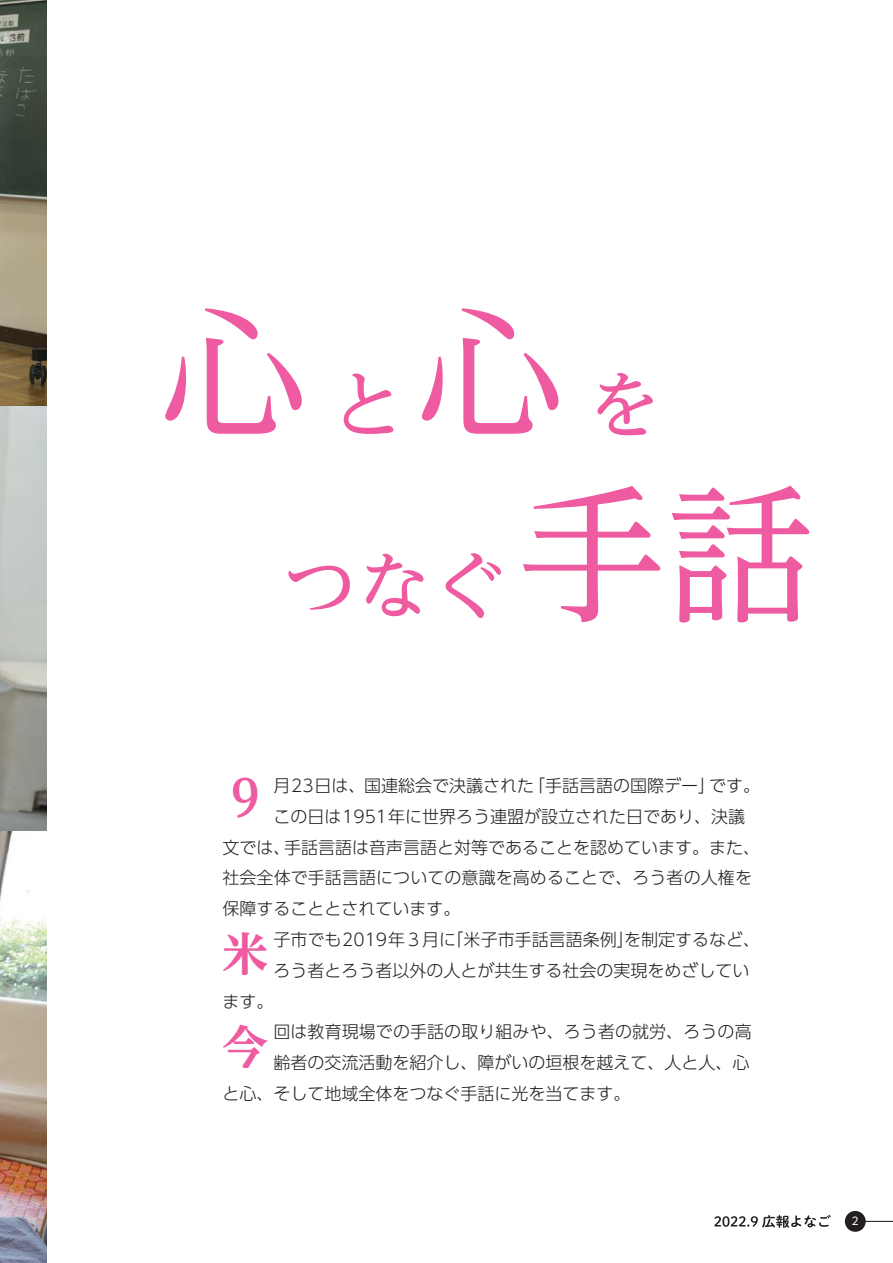
<style>
.page{position:relative;width:893px;height:1263px;background:#fff}
.page>*{position:absolute;margin:0;border:0;box-sizing:border-box;transform-origin:0 0}
.t1{font:148.8px "UD Reimin Pro Regular 90 msp RKSJ H";color:#ef5ba1}
.t2{font:74.4px "UD Reimin Pro Medium 90 msp RKSJ H";color:#ef5ba1}
.t3{font:50.25px "UD Reimin Pro Ex Bold 90 msp RKSJ H";color:#ef5ba1;scale:.91 1}
.t4{font:45.75px/93.4px "UD Reimin Pro Ex Bold 90 msp RKSJ H";color:#ef5ba1}
.t5{font:16.95px "UD Shin Go Pro Light 90 msp RKSJ H";color:#231f20}
.t6{font:10.65px "UD Shin Go Pro Regular 90 msp RKSJ H";color:#fff}
.s1{font-family:"UD Reimin Pro Medium 90 msp RKSJ H";font-size:74.4px}
.s2{font-family:"UD Reimin Pro Regular 90 msp RKSJ H";font-size:148.8px}
</style>
<div class="page">
<img style="left:0;top:0;width:47px;height:1263px">
<svg style="left:714px;top:1215px;width:117px;height:13px"></svg>
<hr style="left:861px;top:1221px;width:32px;height:1px;background:#231f20">
<div style="left:845px;top:1211px;width:21px;height:21px;background:#231f20;border-radius:50%"></div>
<h1 class="t1" style="left:159px;top:318px;width:504px">心<span class="s1">と</span>心<span class="s1">を</span></h1>
<h2 class="t2" style="left:283px;top:558px;width:533px">つなぐ<span class="s2">手話</span></h2>
<h3 class="t3" style="left:222px;top:779px;width:52px">９</h3>
<p class="t5" style="left:273px;top:779px;width:488px">月23日は、国連総会で決議された「手話言語の国際デー」です。</p>
<p class="t5" style="left:273px;top:810px;width:473px">この日は1951年に世界ろう連盟が設立された日であり、決議</p>
<p class="t5" style="left:222px;top:841px;width:539px">文では、手話言語は音声言語と対等であることを認めています。また、</p>
<p class="t5" style="left:222px;top:872px;width:531px">社会全体で手話言語についての意識を高めることで、ろう者の人権を</p>
<p class="t5" style="left:222px;top:902px;width:240px">保障することとされています。</p>
<p class="t5" style="left:273px;top:933px;width:488px">子市でも2019年３月に「米子市手話言語条例」を制定するなど、</p>
<p class="t5" style="left:273px;top:964px;width:478px">ろう者とろう者以外の人とが共生する社会の実現をめざしてい</p>
<p class="t5" style="left:222px;top:995px;width:53px">ます。</p>
<p class="t5" style="left:273px;top:1026px;width:480px">回は教育現場での手話の取り組みや、ろう者の就労、ろうの高</p>
<p class="t5" style="left:273px;top:1057px;width:478px">齢者の交流活動を紹介し、障がいの垣根を越えて、人と人、心</p>
<p class="t5" style="left:222px;top:1087px;width:410px">と心、そして地域全体をつなぐ手話に光を当てます。</p>
<h3 class="t4" style="left:222px;top:913px;width:47px">米今</h3>
<p class="t6" style="left:850px;top:1217px;width:12px">２</p>
</div>
